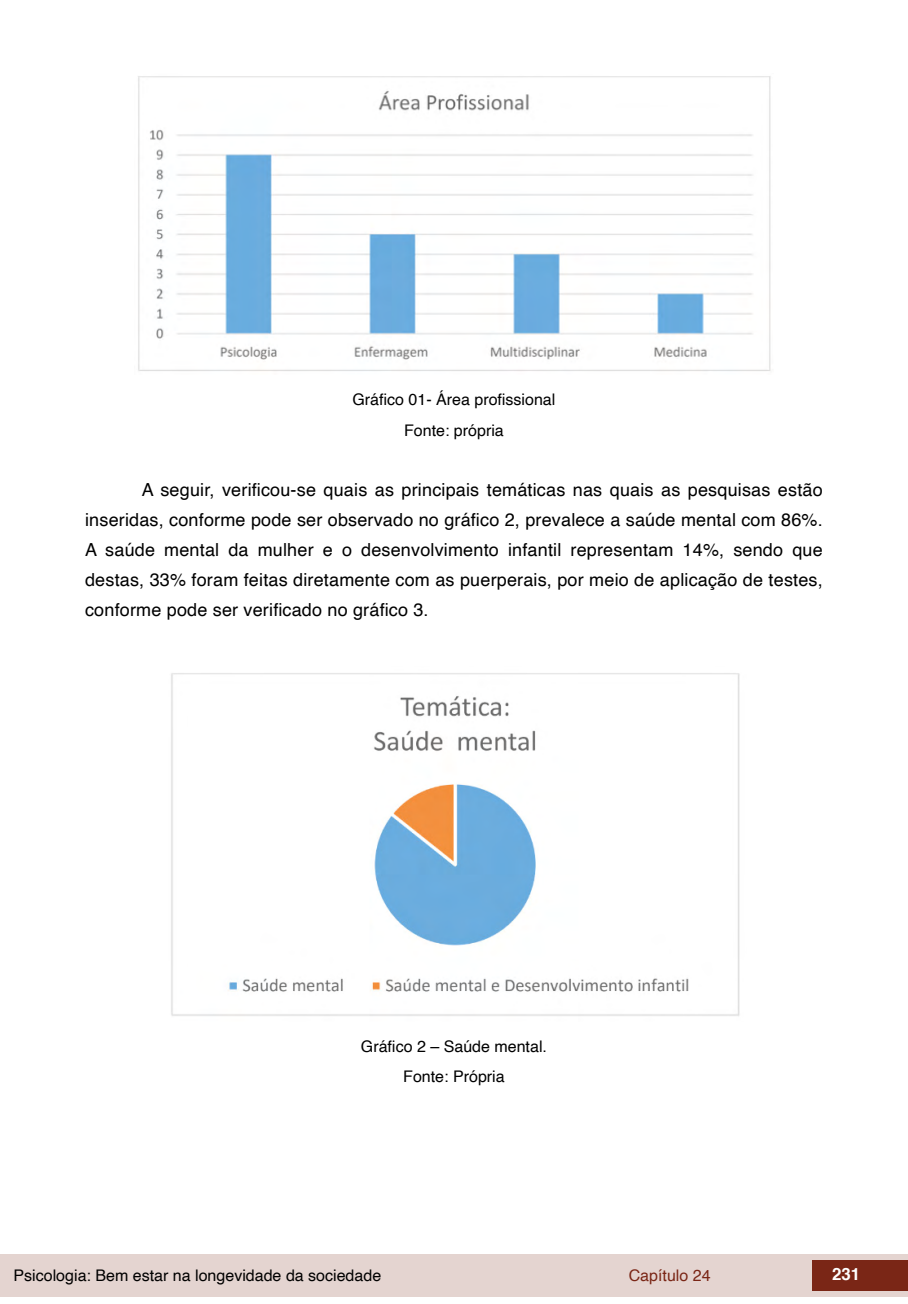
<style>
.page{position:relative;width:908px;height:1304px;background:#fff}
.page>*{position:absolute;margin:0;border:0;box-sizing:border-box;transform-origin:0 0}
.t1{font:18px/30px "Helvetica";letter-spacing:.01em;color:#000;text-align:justify}
.t2{font:700 16.8px "Helvetica";color:#fff}
.t3{font:16px/30.6px "Helvetica";color:#000;text-align:center}
.t4{font:16px "Helvetica";color:#7a2616}
</style>
<div class="page">
<div style="left:0;top:1254px;width:906px;height:43px;background:#e4d4d0"></div>
<div style="left:812px;top:1261px;width:95px;height:30px;background:#7a2616"></div>
<img style="left:138px;top:76px;width:633px;height:295px">
<img style="left:171px;top:673px;width:569px;height:343px">
<p class="t3" style="left:352px;top:385px;width:204px">Gráfico 01- Área profissional<br>Fonte: própria</p>
<p class="t1" style="left:85px;top:475px;width:738px;text-indent:57px">A seguir, verificou-se quais as principais temáticas nas quais as pesquisas estão inseridas, conforme pode ser observado no gráfico 2, prevalece a saúde mental com 86%.<br>A saúde mental da mulher e o desenvolvimento infantil representam 14%, sendo que destas, 33% foram feitas diretamente com as puerperais, por meio de aplicação de testes, conforme pode ser verificado no gráfico 3.</p>
<p class="t3" style="left:361px;top:1031px;width:187px">Gráfico 2 – Saúde mental.<br>Fonte: Própria</p>
<p class="t3" style="left:14px;top:1260px;width:369px">Psicologia: Bem estar na longevidade da sociedade</p>
<p class="t4" style="left:628px;top:1263px;width:83px">Capítulo 24</p>
<p class="t2" style="left:831px;top:1261px;width:30px">231</p>
</div>
